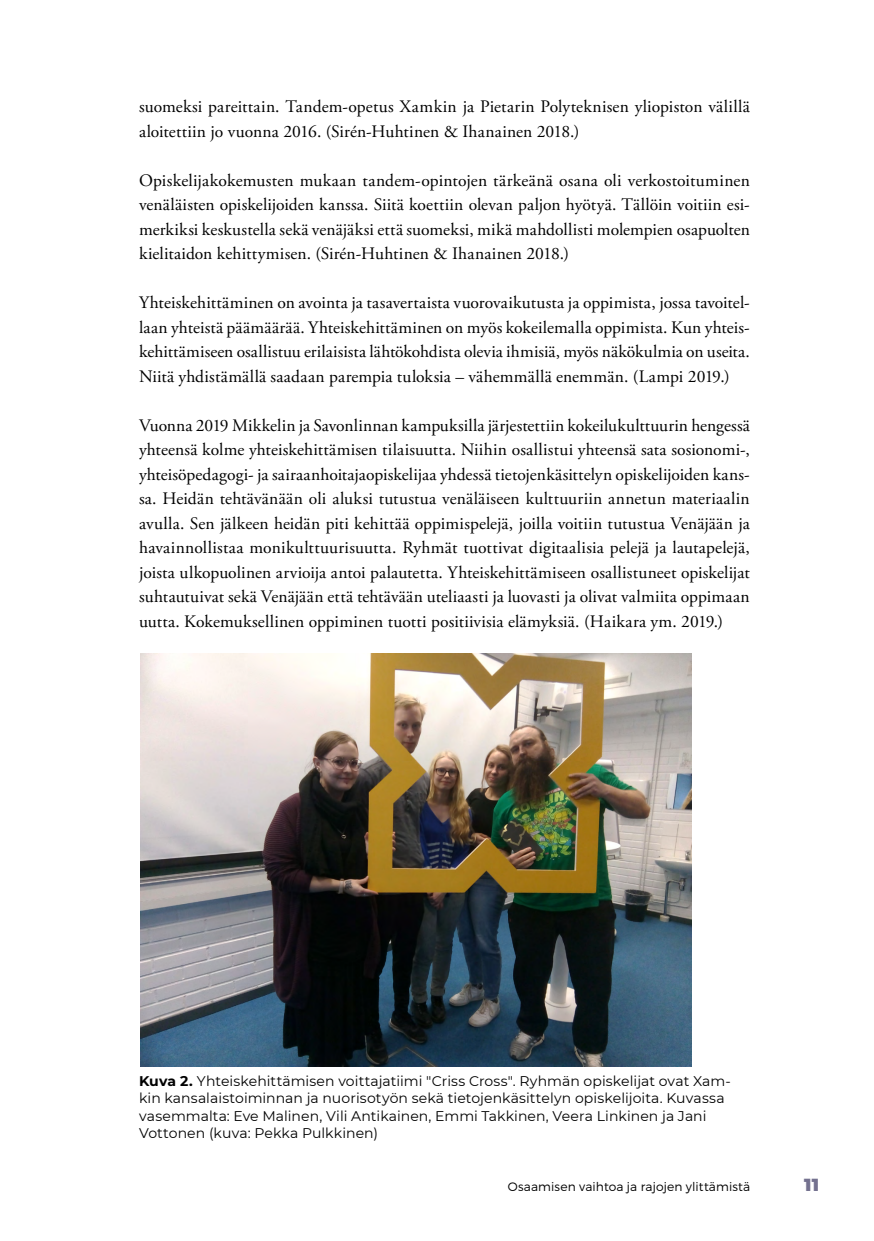
<style>
.page{position:relative;width:874px;height:1241px;background:#fff}
.page>*{position:absolute;margin:0;border:0;box-sizing:border-box;transform-origin:0 0}
.Leipis_ei_sisennystä{font:17.5px/24.5px "Adobe Garamond Pro";letter-spacing:.01em;color:#000;text-align:justify}
.t1{font:900 17.5px "Montserrat";color:#74718f}
.kuvaaja_kuvateksti{font:14px/17.5px "Montserrat";letter-spacing:.005em;color:#000}
.t2{font:300 12.25px "Montserrat";letter-spacing:.01em;color:#000}
.s1{font-weight:700}
</style>
<div class="page">
<img style="left:140px;top:653px;width:550px;height:412px">
<p class="Leipis_ei_sisennystä" style="left:139px;top:95px;width:612px">suomeksi pareittain. Tandem-opetus Xamkin ja Pietarin Polyteknisen yliopiston välillä aloitettiin jo vuonna 2016. (Sirén-Huhtinen &amp; Ihanainen 2018.)</p>
<p class="Leipis_ei_sisennystä" style="left:139px;top:168px;width:612px">Opiskelijakokemusten mukaan tandem-opintojen tärkeänä osana oli verkostoituminen venäläisten opiskelijoiden kanssa. Siitä koettiin olevan paljon hyötyä. Tällöin voitiin esi&shy;merkiksi keskustella sekä venäjäksi että suomeksi, mikä mahdollisti molempien osapuolten kielitaidon kehittymisen. (Sirén-Huhtinen &amp; Ihanainen 2018.)</p>
<p class="Leipis_ei_sisennystä" style="left:139px;top:291px;width:612px">Yhteiskehittäminen on avointa ja tasavertaista vuorovaikutusta ja oppimista, jossa tavoitel&shy;laan yhteistä päämäärää. Yhteiskehittäminen on myös kokeilemalla oppimista. Kun yhteis&shy;kehittämiseen osallistuu erilaisista lähtökohdista olevia ihmisiä, myös näkökulmia on useita.<br>Niitä yhdistämällä saadaan parempia tuloksia – vähemmällä enemmän. (Lampi 2019.)</p>
<p class="Leipis_ei_sisennystä" style="left:139px;top:413px;width:612px">Vuonna 2019 Mikkelin ja Savonlinnan kampuksilla järjestettiin kokeilukulttuurin hengessä yhteensä kolme yhteiskehittämisen tilaisuutta. Niihin osallistui yhteensä sata sosionomi-, yhteisöpedagogi- ja sairaanhoitajaopiskelijaa yhdessä tietojenkäsittelyn opiskelijoiden kans&shy;sa. Heidän tehtävänään oli aluksi tutustua venäläiseen kulttuuriin annetun materiaalin avulla. Sen jälkeen heidän piti kehittää oppimispelejä, joilla voitiin tutustua Venäjään ja havainnollistaa monikulttuurisuutta. Ryhmät tuottivat digitaalisia pelejä ja lautapelejä, joista ulkopuolinen arvioija antoi palautetta. Yhteiskehittämiseen osallistuneet opiskelijat suhtautuivat sekä Venäjään että tehtävään uteliaasti ja luovasti ja olivat valmiita oppimaan uutta. Kokemuksellinen oppiminen tuotti positiivisia elämyksiä. (Haikara ym. 2019.)</p>
<p class="kuvaaja_kuvateksti" style="left:139px;top:1071px;width:593px"><span class="s1">Kuva 2.</span> Yhteiskehittämisen voittajatiimi "Criss Cross". Ryhmän opiskelijat ovat Xam&shy;kin kansalaistoiminnan ja nuorisotyön sekä tietojenkäsittelyn opiskelijoita. Kuvassa vasemmalta: Eve Malinen, Vili Antikainen, Emmi Takkinen, Veera Linkinen ja Jani Vottonen (kuva: Pekka Pulkkinen)</p>
<p class="t2" style="left:507px;top:1178px;width:244px">Osaamisen vaihtoa ja rajojen ylittämistä</p>
<p class="t1" style="left:803px;top:1173px;width:17px">11</p>
</div>
